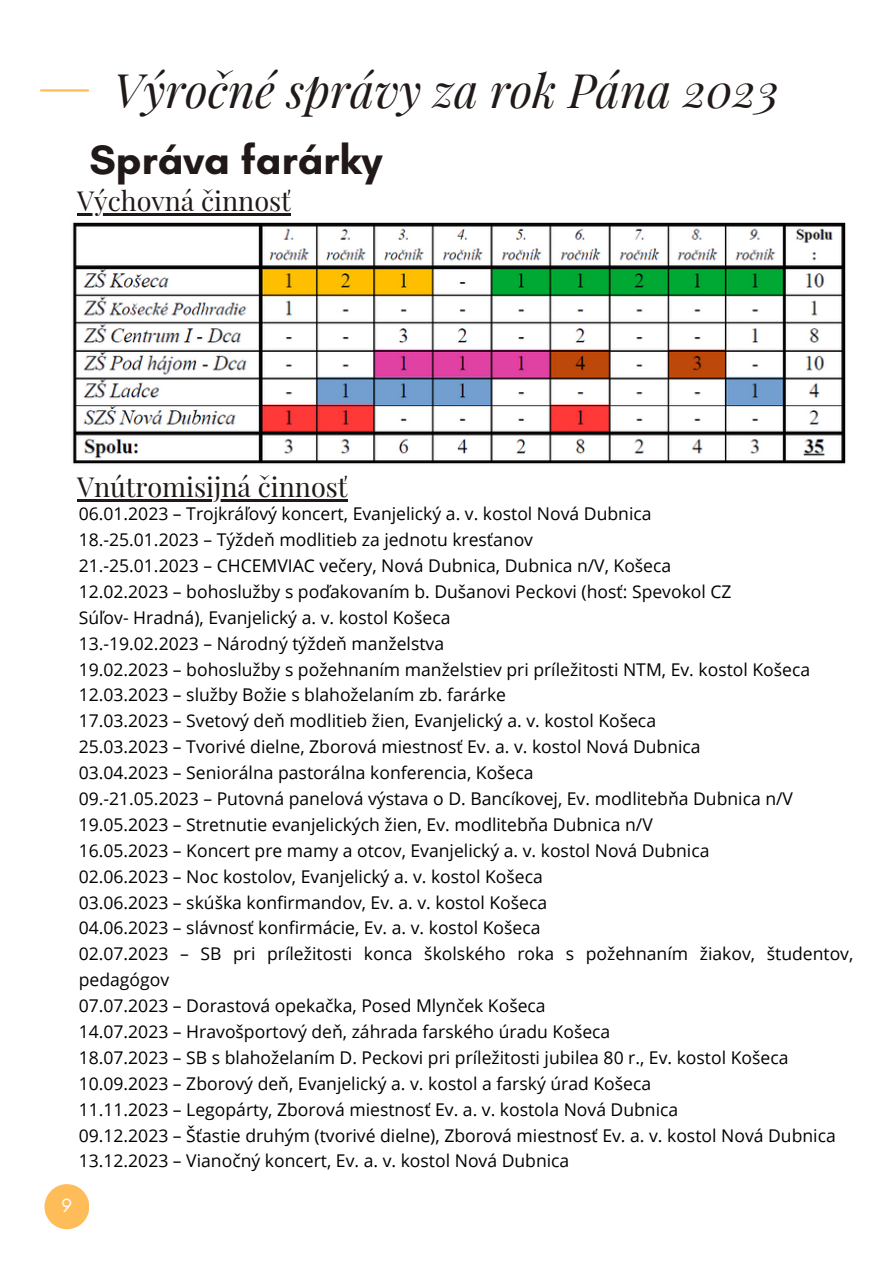
<style>
.page{position:relative;width:894px;height:1264px;background:#fff}
.page>*{position:absolute;margin:0;border:0;box-sizing:border-box;transform-origin:0 0}
.t1{font:italic 46.5px "Playfair Display";color:#201917}
.t2{font:700 42px "Glacial Indifference";color:#201917}
.t3{font:27px "Playfair Display";color:#201917}
.t4{font:19.5px "Glacial Indifference";color:#fff}
.t5{font:17.55px/25.8px "Open Sans";color:#000}
</style>
<div class="page">
<hr style="left:41px;top:89px;width:47px;height:3px;background:#ffbd59">
<div style="left:44px;top:1184px;width:45px;height:45px;background:#ffbd59;border-radius:50%"></div>
<img style="left:72px;top:222px;width:774px;height:242px">
<hr style="left:77px;top:213px;width:214px;height:2px;background:#201917">
<hr style="left:77px;top:499px;width:270px;height:3px;background:#201917">
<p class="t1" style="left:114px;top:58px;width:666px">Výročné správy za rok Pána 2023</p>
<h3 class="t2" style="left:89px;top:134px;width:294px">Správa farárky</h3>
<h3 class="t3" style="left:77px;top:182px;width:215px">Výchovná činnosť</h3>
<p class="t3" style="left:77px;top:468px;width:272px">Vnútromisijná činnosť</p>
<p class="t5" style="left:79px;top:500px;width:574px">06.01.2023 – Trojkráľový koncert, Evanjelický a. v. kostol Nová Dubnica</p>
<p class="t5" style="left:79px;top:526px;width:455px">18.-25.01.2023 – Týždeň modlitieb za jednotu kresťanov</p>
<p class="t5" style="left:79px;top:552px;width:594px">21.-25.01.2023 – CHCEMVIAC večery, Nová Dubnica, Dubnica n/V, Košeca</p>
<p class="t5" style="left:79px;top:578px;width:654px">12.02.2023 – bohoslužby s poďakovaním b. Dušanovi Peckovi (hosť: Spevokol CZ</p>
<p class="t5" style="left:79px;top:604px;width:373px">Súľov- Hradná), Evanjelický a. v. kostol Košeca</p>
<p class="t5" style="left:79px;top:630px;width:367px">13.-19.02.2023 – Národný týždeň manželstva</p>
<p class="t5" style="left:79px;top:655px;width:732px">19.02.2023 – bohoslužby s požehnaním manželstiev pri príležitosti NTM, Ev. kostol Košeca</p>
<p class="t5" style="left:79px;top:681px;width:428px">12.03.2023 – služby Božie s blahoželaním zb. farárke</p>
<p class="t5" style="left:79px;top:707px;width:578px">17.03.2023 – Svetový deň modlitieb žien, Evanjelický a. v. kostol Košeca</p>
<p class="t5" style="left:79px;top:733px;width:623px">25.03.2023 – Tvorivé dielne, Zborová miestnosť Ev. a. v. kostol Nová Dubnica</p>
<p class="t5" style="left:79px;top:759px;width:456px">03.04.2023 – Seniorálna pastorálna konferencia, Košeca</p>
<p class="t5" style="left:79px;top:785px;width:715px">09.-21.05.2023 – Putovná panelová výstava o D. Bancíkovej, Ev. modlitebňa Dubnica n/V</p>
<p class="t5" style="left:79px;top:811px;width:575px">19.05.2023 – Stretnutie evanjelických žien, Ev. modlitebňa Dubnica n/V</p>
<p class="t5" style="left:79px;top:837px;width:632px">16.05.2023 – Koncert pre mamy a otcov, Evanjelický a. v. kostol Nová Dubnica</p>
<p class="t5" style="left:79px;top:862px;width:465px">02.06.2023 – Noc kostolov, Evanjelický a. v. kostol Košeca</p>
<p class="t5" style="left:79px;top:888px;width:470px">03.06.2023 – skúška konfirmandov, Ev. a. v. kostol Košeca</p>
<p class="t5" style="left:79px;top:914px;width:463px">04.06.2023 – slávnosť konfirmácie, Ev. a. v. kostol Košeca</p>
<p class="t5" style="left:79px;top:940px;width:776px">02.07.2023 – SB pri príležitosti konca školského roka s požehnaním žiakov, študentov, pedagógov</p>
<p class="t5" style="left:79px;top:992px;width:468px">07.07.2023 – Dorastová opekačka, Posed Mlynček Košeca</p>
<p class="t5" style="left:79px;top:1018px;width:533px">14.07.2023 – Hravošportový deň, záhrada farského úradu Košeca</p>
<p class="t5" style="left:79px;top:1044px;width:711px">18.07.2023 – SB s blahoželaním D. Peckovi pri príležitosti jubilea 80 r., Ev. kostol Košeca</p>
<p class="t5" style="left:79px;top:1069px;width:573px">10.09.2023 – Zborový deň, Evanjelický a. v. kostol a farský úrad Košeca</p>
<p class="t5" style="left:79px;top:1095px;width:601px">11.11.2023 – Legopárty, Zborová miestnosť Ev. a. v. kostola Nová Dubnica</p>
<p class="t5" style="left:79px;top:1121px;width:758px">09.12.2023 – Šťastie druhým (tvorivé dielne), Zborová miestnosť Ev. a. v. kostol Nová Dubnica</p>
<p class="t5" style="left:79px;top:1147px;width:492px">13.12.2023 – Vianočný koncert, Ev. a. v. kostol Nová Dubnica</p>
<h2 class="t4" style="left:62px;top:1193px;width:11px">9</h2>
</div>
